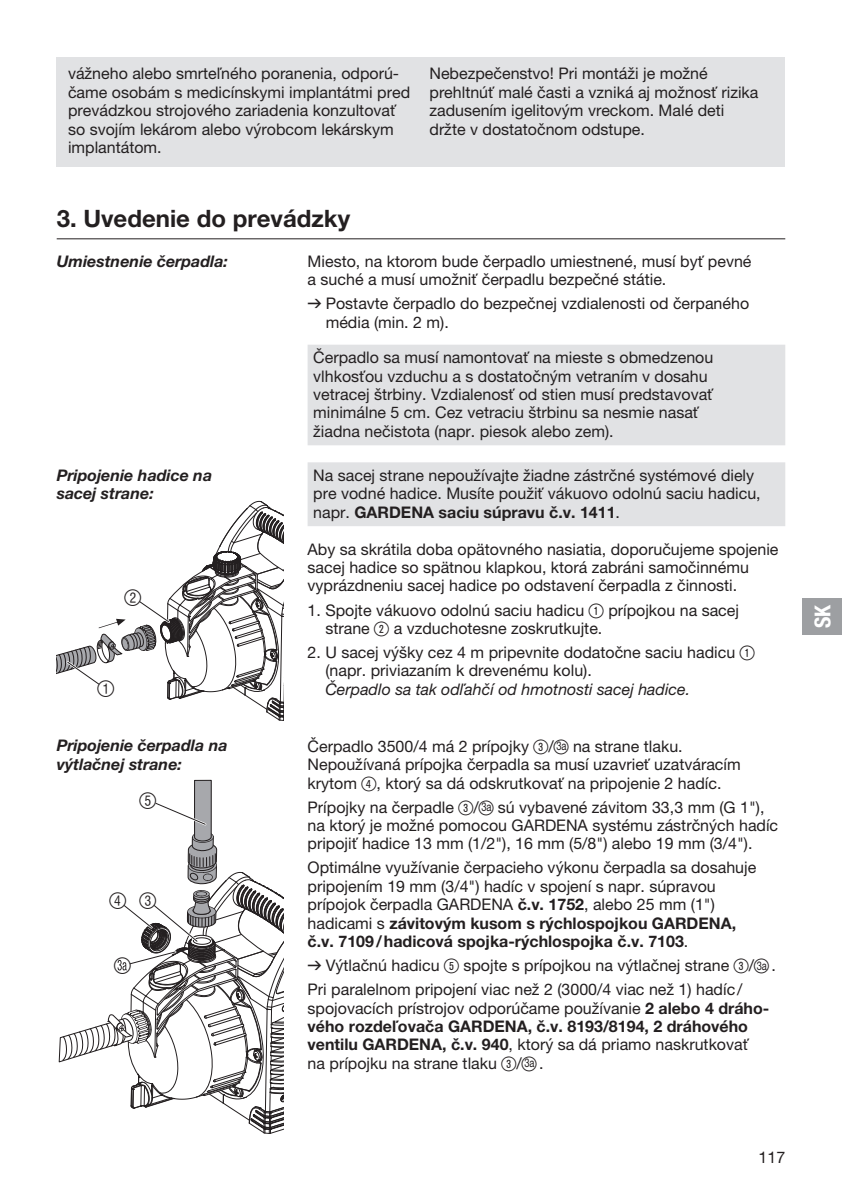
<style>
.page{position:relative;width:842px;height:1191px;background:#fff}
.page>*{position:absolute;margin:0;border:0;box-sizing:border-box;transform-origin:0 0}
.t1{font:700 24px "GARDENA Pro";color:#231f20}
.t2{font:22px "Ziffern";color:#231f20}
.t3{font:22px "GARDENA Pro Bo Cond";color:#fff}
.t4{font:16px/18.4px "GARDENA Pro";color:#231f20}
.t5{font:italic 700 16px/18.4px "GARDENA Pro";color:#231f20}
.t6{font:italic 16px "GARDENA Pro";color:#231f20}
.s1{font-family:"Formdruck"}
.s2{font-weight:700}
.s3{font-family:"Ziffernim Kreisund Quadrat BQ";font-size:20px}
.s4{font-size:12px}
</style>
<div class="page">
<svg style="left:308px;top:345px;width:477px;height:181px;background:#e3e4e6"></svg>
<hr style="left:57px;top:238px;width:728px;height:1px;background:#231f20">
<svg style="left:57px;top:500px;width:227px;height:220px"></svg>
<svg style="left:58px;top:779px;width:226px;height:355px"></svg>
<div style="left:57px;top:57px;width:728px;height:109px;background:#e1e2e4"></div>
<div style="left:802px;top:598px;width:40px;height:36px;background:#9d9fa2"></div>
<p class="t4" style="left:68px;top:64px;width:344px">vážneho alebo smrteľného poranenia, odporú&shy;čame osobám s medicínskymi implantátmi pred prevádzkou strojového zariadenia konzultovať so svojím lekárom alebo výrobcom lekárskym implantátom.</p>
<p class="t4" style="left:429px;top:64px;width:330px">Nebezpečenstvo! Pri montáži je možné prehltnúť malé časti a vzniká aj možnosť rizika zadusením igelitovým vreckom. Malé deti držte v dostatočnom odstupe.</p>
<h1 class="t1" style="left:57px;top:204px;width:295px">3. Uvedenie do prevádzky</h1>
<p class="t5" style="left:57px;top:251px;width:173px">Umiestnenie čerpadla:</p>
<p class="t4" style="left:308px;top:252px;width:445px">Miesto, na ktorom bude čerpadlo umiestnené, musí byť pevné a suché a musí umožniť čerpadlu bezpečné státie.</p>
<p class="t4" style="left:326px;top:294px;width:425px;text-indent:-18px"><span class="s1">v</span> Postavte čerpadlo do bezpečnej vzdialenosti od čerpaného média (min. 2 m).</p>
<p class="t4" style="left:313px;top:348px;width:402px">Čerpadlo sa musí namontovať na mieste s obmedzenou vlhkosťou vzduchu a s dostatočným vetraním v dosahu vetracej štrbiny. Vzdialenosť od stien musí predstavovať minimálne 5 cm. Cez vetraciu štrbinu sa nesmie nasať žiadna nečistota (napr. piesok alebo zem).</p>
<p class="t5" style="left:57px;top:465px;width:157px">Pripojenie hadice na sacej strane:</p>
<p class="t4" style="left:313px;top:466px;width:449px">Na sacej strane nepoužívajte žiadne zástrčné systémové diely pre vodné hadice. Musíte použiť vákuovo odolnú saciu hadicu, napr. <span class="s2">GARDENA saciu súpravu č.v. 1411</span>.</p>
<p class="t4" style="left:308px;top:539px;width:472px">Aby sa skrátila doba opätovného nasiatia, doporučujeme spojenie sacej hadice so spätnou klapkou, ktorá zabráni samočinnému vyprázdneniu sacej hadice po odstavení čerpadla z činnosti.</p>
<p class="t4" style="left:325px;top:600px;width:415px;text-indent:-18px">1. Spojte vákuovo odolnú saciu hadicu <span class="s3">1</span> prípojkou na sacej strane <span class="s3">2</span> a vzduchotesne zoskrutkujte.</p>
<p class="t4" style="left:325px;top:643px;width:431px;text-indent:-18px">2. U sacej výšky cez 4 m pripevnite dodatočne saciu hadicu <span class="s3">1 </span>(napr. priviazaním k drevenému kolu).</p>
<p class="t6" style="left:325px;top:679px;width:366px">Čerpadlo sa tak odľahčí od hmotnosti sacej hadice.</p>
<h2 class="t2" style="left:125px;top:586px;width:19px">2</h2>
<h2 class="t2" style="left:97px;top:676px;width:19px">1</h2>
<p class="t5" style="left:57px;top:736px;width:172px">Pripojenie čerpadla na výtlačnej strane:</p>
<h2 class="t2" style="left:140px;top:789px;width:19px">5</h2>
<h2 class="t2" style="left:110px;top:888px;width:19px">4</h2>
<h2 class="t2" style="left:140px;top:888px;width:19px">3</h2>
<h2 class="t2" style="left:114px;top:953px;width:19px">z</h2>
<p class="t4" style="left:308px;top:736px;width:435px">Čerpadlo 3500/4 má 2 prípojky <span class="s3">3</span>/<span class="s3">ß</span><span class="s4">3a</span> na strane tlaku.<br>Nepoužívaná prípojka čerpadla sa musí uzavrieť uzatváracím krytom <span class="s3">4</span>, ktorý sa dá odskrutkovať na pripojenie 2 hadíc.</p>
<p class="t4" style="left:308px;top:797px;width:472px">Prípojky na čerpadle <span class="s3">3</span>/<span class="s3">ß</span><span class="s4">3a</span> sú vybavené závitom 33,3 mm (G 1"), na ktorý je možné pomocou GARDENA systému zástrčných hadíc pripojiť hadice 13 mm (1/2"), 16 mm (5/8") alebo 19 mm (3/4").</p>
<p class="t4" style="left:308px;top:858px;width:450px">Optimálne využívanie čerpacieho výkonu čerpadla sa dosahuje pripojením 19 mm (3/4") hadíc v spojení s napr. súpravou prípojok čerpadla GARDENA <span class="s2">č.v. 1752</span>, alebo 25 mm (1") hadicami s <span class="s2">závitovým kusom s rýchlospojkou GARDENA, č.v. 7109/hadicová spojka-rýchlospojka č.v. 7103</span>.</p>
<p class="t4" style="left:308px;top:953px;width:470px;line-height:24px"><span class="s1">v</span> Výtlačnú hadicu <span class="s3">5</span> spojte s prípojkou na výtlačnej strane <span class="s3">3</span>/<span class="s3">ß</span><span class="s4">3a</span> .<br>Pri paralelnom pripojení viac než 2 (3000/4 viac než 1) hadíc/</p>
<p class="t4" style="left:308px;top:998px;width:463px">spojovacích prístrojov odporúčame používanie <span class="s2">2 alebo 4 dráho&shy;vého rozdeľovača GARDENA, č.v. 8193/8194, 2 dráhového ventilu GARDENA, č.v. 940</span>, ktorý sa dá priamo naskrutkovať na prípojku na strane tlaku <span class="s3">3</span>/<span class="s3">ß</span><span class="s4">3a</span> .</p>
<h2 class="t3" style="left:809px;top:628px;width:25px;rotate:-90deg">SK</h2>
<p class="t4" style="left:759px;top:1147px;width:28px">117</p>
</div>
